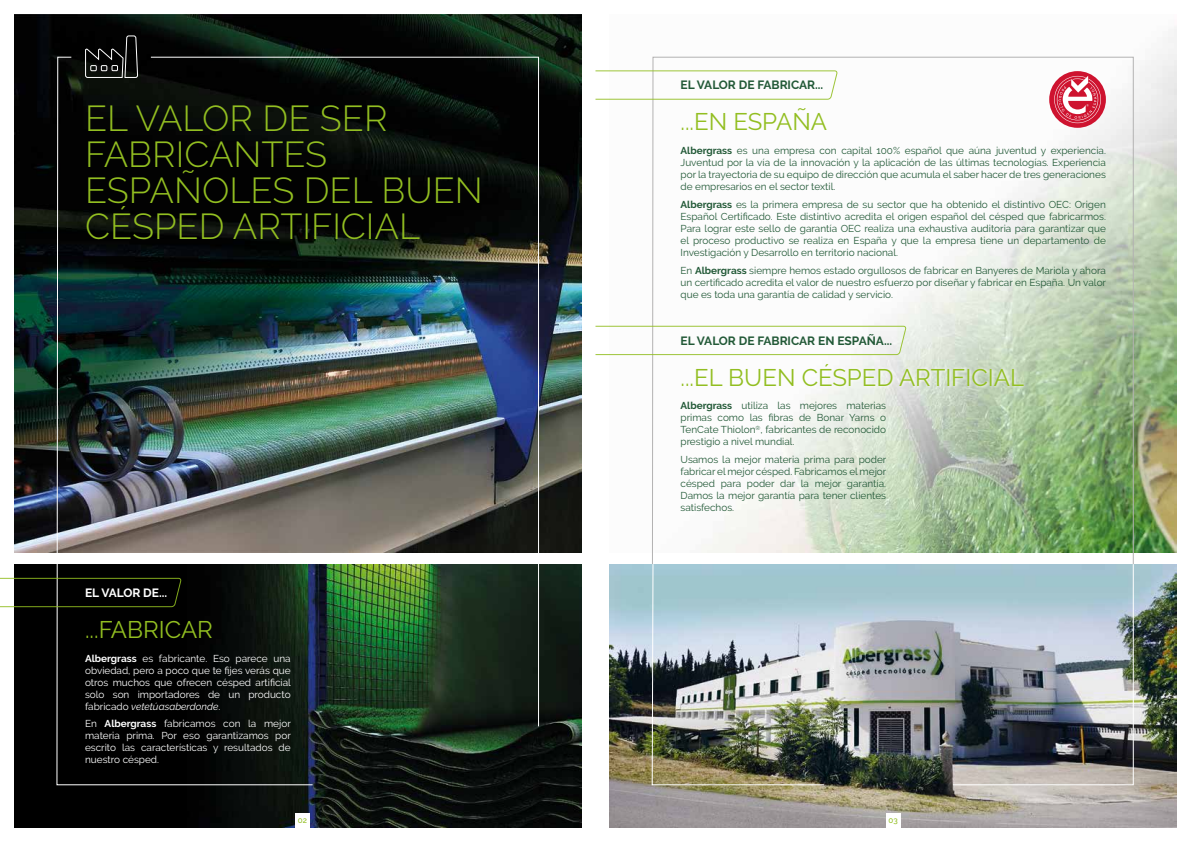
<style>
.page{position:relative;width:1191px;height:842px;background:#fff}
.page>*{position:absolute;margin:0;border:0;box-sizing:border-box;transform-origin:0 0}
.t1{font:300 36px/36px "Raleway";color:#92be21}
.t2{font:24px "Raleway";color:#92be21}
.t3{font:700 12px "Raleway";color:#225937}
.t4{font:700 12px "Raleway";color:#fff}
.t5{font:10px/12px "Raleway";color:#225937;text-align:justify}
.t6{font:10px/12px "Raleway";color:#fff;text-align:justify}
.t7{font:500 8px "Raleway";color:#92be21}
.s1{font-weight:700}
.s2{font-style:italic}
</style>
<div class="page">
<img style="left:609px;top:29px;width:567px;height:524px">
<img style="left:14px;top:14px;width:567px;height:539px">
<img style="left:14px;top:564px;width:567px;height:264px">
<svg style="left:651px;top:57px;width:482px;height:507px"></svg>
<div style="left:295px;top:814px;width:15px;height:17px;background:#fff"></div>
<img style="left:313px;top:57px;width:226px;height:670px">
<img style="left:56px;top:57px;width:257px;height:728px">
<svg style="left:595px;top:70px;width:243px;height:30px"></svg>
<svg style="left:595px;top:326px;width:311px;height:29px"></svg>
<svg style="left:0;top:578px;width:182px;height:29px;background:#1b1e15"></svg>
<img style="left:609px;top:564px;width:567px;height:264px">
<div style="left:886px;top:814px;width:14px;height:17px;background:#fff"></div>
<img style="left:952px;top:564px;width:181px;height:221px">
<img style="left:651px;top:564px;width:173px;height:221px">
<svg style="left:85px;top:35px;width:53px;height:43px;background:#252625"></svg>
<svg style="left:680px;top:361px;width:347px;height:29px"></svg>
<div style="left:1049px;top:71px;width:57px;height:57px;background:#ce132f;border-radius:50%"></div>
<svg style="left:1054px;top:76px;width:47px;height:47px"></svg>
<h1 class="t1" style="left:85px;top:100px;width:399px">EL VALOR DE SER<br>FABRICANTES<br>ESPAÑOLES DEL BUEN<br>CÉSPED ARTIFICIAL</h1>
<p class="t4" style="left:85px;top:586px;width:84px">EL VALOR DE...</p>
<h2 class="t2" style="left:85px;top:615px;width:129px">...FABRICAR</h2>
<p class="t6" style="left:85px;top:652px;width:207px"><span class="s1">Albergrass</span> es fabricante. Eso parece una obviedad, pero a poco que te fijes verás que otros muchos que ofrecen césped artificial solo son importadores de un producto fabricado <span class="s2">vetetúasaberdonde</span>.</p>
<p class="t6" style="left:85px;top:718px;width:207px">En <span class="s1">Albergrass</span> fabricamos con la mejor materia prima. Por eso garantizamos por escrito las características y resultados de nuestro césped.</p>
<p class="t7" style="left:298px;top:816px;width:11px">02</p>
<p class="t3" style="left:680px;top:78px;width:144px">EL VALOR DE FABRICAR...</p>
<h2 class="t2" style="left:680px;top:108px;width:148px">...EN ESPAÑA</h2>
<p class="t5" style="left:680px;top:145px;width:427px"><span class="s1">Albergrass</span> es una empresa con capital 100% español que aúna juventud y experiencia.<br>Juventud por la vía de la innovación y la aplicación de las últimas tecnologías. Experiencia por la trayectoria de su equipo de dirección que acumula el saber hacer de tres generaciones de empresarios en el sector textil.</p>
<p class="t5" style="left:680px;top:198px;width:427px"><span class="s1">Albergrass</span> es la primera empresa de su sector que ha obtenido el distintivo OEC: Origen Español Certificado. Este distintivo acredita el origen español del césped que fabricarmos.<br>Para lograr este sello de garantía OEC realiza una exhaustiva auditoria para garantizar que el proceso productivo se realiza en España y que la empresa tiene un departamento de Investigación y Desarrollo en territorio nacional.</p>
<p class="t5" style="left:680px;top:264px;width:427px">En <span class="s1">Albergrass</span> siempre hemos estado orgullosos de fabricar en Banyeres de Mariola y ahora un certificado acredita el valor de nuestro esfuerzo por diseñar y fabricar en España. Un valor que es toda una garantía de calidad y servicio.</p>
<p class="t3" style="left:680px;top:334px;width:213px">EL VALOR DE FABRICAR EN ESPAÑA...</p>
<h2 class="t2" style="left:680px;top:363px;width:345px">...EL BUEN CÉSPED ARTIFICIAL</h2>
<p class="t5" style="left:680px;top:400px;width:207px"><span class="s1">Albergrass</span> utiliza las mejores materias primas como las fibras de Bonar Yarns o TenCate Thiolon<sup>®</sup>, fabricantes de reconocido prestigio a nivel mundial.</p>
<p class="t5" style="left:680px;top:453px;width:207px">Usamos la mejor materia prima para poder fabricar el mejor césped. Fabricamos el mejor césped para poder dar la mejor garantía.<br>Damos la mejor garantía para tener clientes satisfechos.</p>
<p class="t7" style="left:888px;top:816px;width:11px">03</p>
</div>
